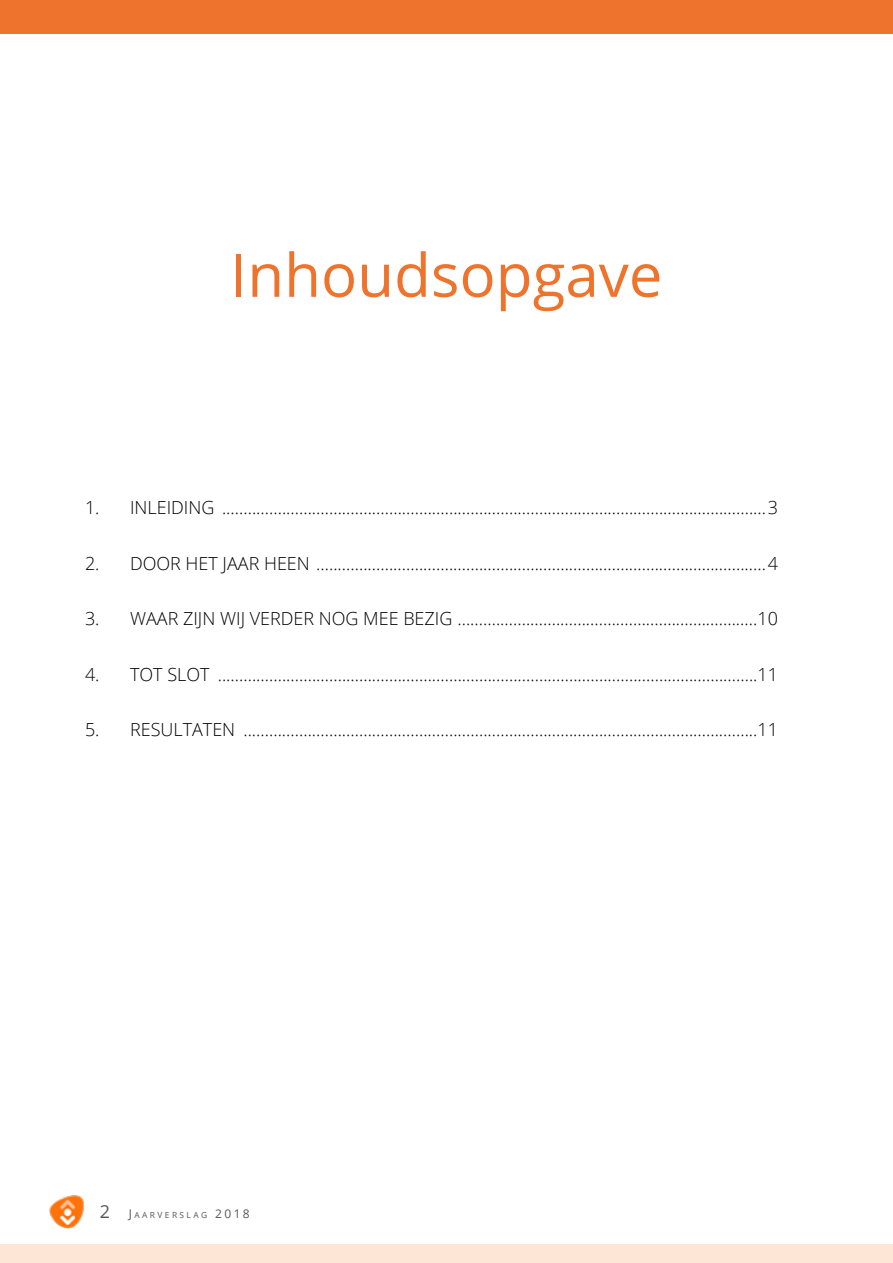
<style>
.page{position:relative;width:893px;height:1263px;background:#fff}
.page>*{position:absolute;margin:0;border:0;box-sizing:border-box;transform-origin:0 0}
.t1{font:60px "Open Sans";color:#ee732c}
.t2{font:300 18px "Open Sans";color:#000}
.t3{font:8.4px "Open Sans";letter-spacing:.285em;color:#575756}
.s1{font-size:18px}
.s2{font-size:12px}
</style>
<div class="page">
<div style="left:0;top:0;width:893px;height:34px;background:#ee732c"></div>
<div style="left:0;top:1244px;width:893px;height:19px;background:#fde6d5"></div>
<img style="left:49px;top:1195px;width:35px;height:33px">
<h1 class="t1" style="left:231px;top:234px;width:433px">Inhoudsopgave</h1>
<p class="t2" style="left:85px;top:495px;width:694px">1. INLEIDING ...............................................................................................................................3</p>
<p class="t2" style="left:85px;top:551px;width:694px">2. DOOR HET JAAR HEEN .........................................................................................................4</p>
<p class="t2" style="left:85px;top:606px;width:695px">3. WAAR ZIJN WIJ VERDER NOG MEE BEZIG ......................................................................10</p>
<p class="t2" style="left:85px;top:662px;width:695px">4. TOT SLOT ..............................................................................................................................11</p>
<p class="t2" style="left:85px;top:717px;width:695px">5. RESULTATEN ........................................................................................................................11</p>
<p class="t3" style="left:100px;top:1209px;width:151px"><span class="s1">2</span> <span class="s2">J</span>AARVERSLAG <span class="s2">2018</span></p>
</div>
